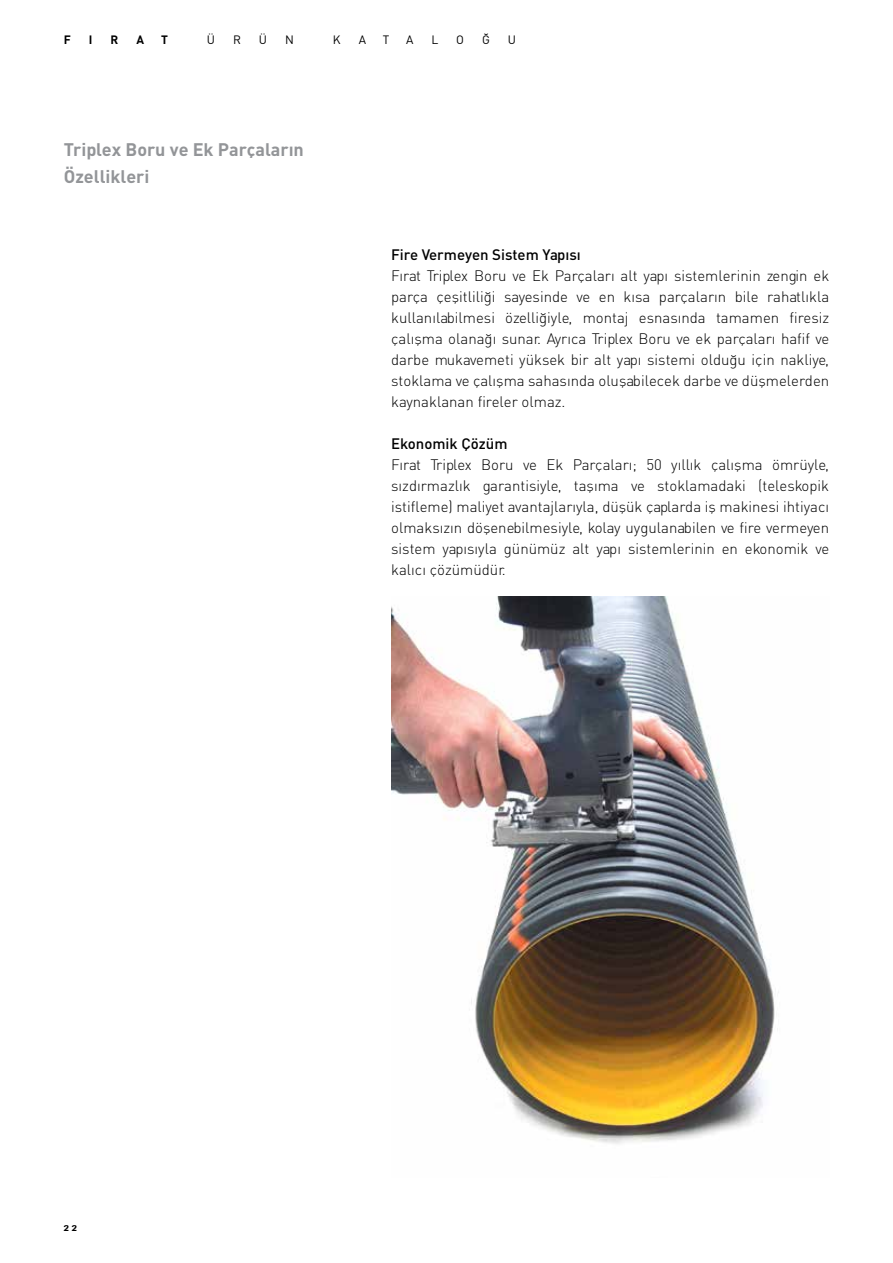
<style>
.page{position:relative;width:893px;height:1263px;background:#fff}
.page>*{position:absolute;margin:0;border:0;box-sizing:border-box;transform-origin:0 0}
.t1{font:18px/27px "DINT Bold Tr";color:#939598}
.t2{font:15px/21px "DINT Light Tr";color:#000;text-align:justify}
.t3{font:15px "DIN Medium Tr";color:#000}
.t4{font:12px "DIN Tr";color:#000}
.t5{font:12px "DINT Bold Tr";color:#000}
.t6{font:500 9px "Imago";color:#000}
</style>
<div class="page">
<img style="left:391px;top:596px;width:388px;height:548px">
<p class="t5" style="left:64px;top:32px;width:9px">F</p>
<p class="t5" style="left:89px;top:32px;width:5px">I</p>
<p class="t5" style="left:111px;top:32px;width:9px">R</p>
<p class="t5" style="left:136px;top:32px;width:9px">A</p>
<p class="t5" style="left:161px;top:32px;width:8px">T</p>
<p class="t4" style="left:207px;top:32px;width:10px">Ü</p>
<p class="t4" style="left:233px;top:32px;width:9px">R</p>
<p class="t4" style="left:259px;top:32px;width:10px">Ü</p>
<p class="t4" style="left:285px;top:32px;width:10px">N</p>
<p class="t4" style="left:333px;top:32px;width:9px">K</p>
<p class="t4" style="left:359px;top:32px;width:9px">A</p>
<p class="t4" style="left:383px;top:32px;width:8px">T</p>
<p class="t4" style="left:406px;top:32px;width:9px">A</p>
<p class="t4" style="left:431px;top:32px;width:8px">L</p>
<p class="t4" style="left:456px;top:32px;width:9px">O</p>
<p class="t4" style="left:482px;top:32px;width:9px">Ğ</p>
<p class="t4" style="left:508px;top:32px;width:10px">U</p>
<p class="t1" style="left:64px;top:136px;width:242px">Triplex Boru ve Ek Parçaların<br>Özellikleri</p>
<p class="t3" style="left:391px;top:244px;width:191px">Fire Vermeyen Sistem Yap›s›</p>
<p class="t2" style="left:391px;top:264px;width:440px">F›rat Triplex Boru ve Ek Parçalar› alt yap› sistemlerinin zengin ek parça çeflitlili€i sayesinde ve en k›sa parçaların bile rahatl›kla kullan›labilmesi özelli€iyle, montaj esnas›nda tamamen firesiz çal›flma olana€› sunar. Ayr›ca Triplex Boru ve ek parçalar› hafif ve darbe mukavemeti yüksek bir alt yap› sistemi oldu€u için nakliye, stoklama ve çal›flma sahas›nda oluflabilecek darbe ve düflmelerden kaynaklanan fireler olmaz.</p>
<p class="t3" style="left:391px;top:433px;width:118px">Ekonomik Çözüm</p>
<p class="t2" style="left:391px;top:453px;width:439px">F›rat Triplex Boru ve Ek Parçalar›; 50 y›ll›k çal›flma ömrüyle, s›zd›rmazl›k garantisiyle, tafl›ma ve stoklamadaki (teleskopik istifleme) maliyet avantajlar›yla, düflük çaplarda ifl makinesi ihtiyac› olmaks›z›n döflenebilmesiyle, kolay uygulanabilen ve fire vermeyen sistem yap›s›yla günümüz alt yap› sistemlerinin en ekonomik ve kal›c› çözümüdür.</p>
<p class="t6" style="left:64px;top:1222px;width:15px">2 2</p>
</div>
